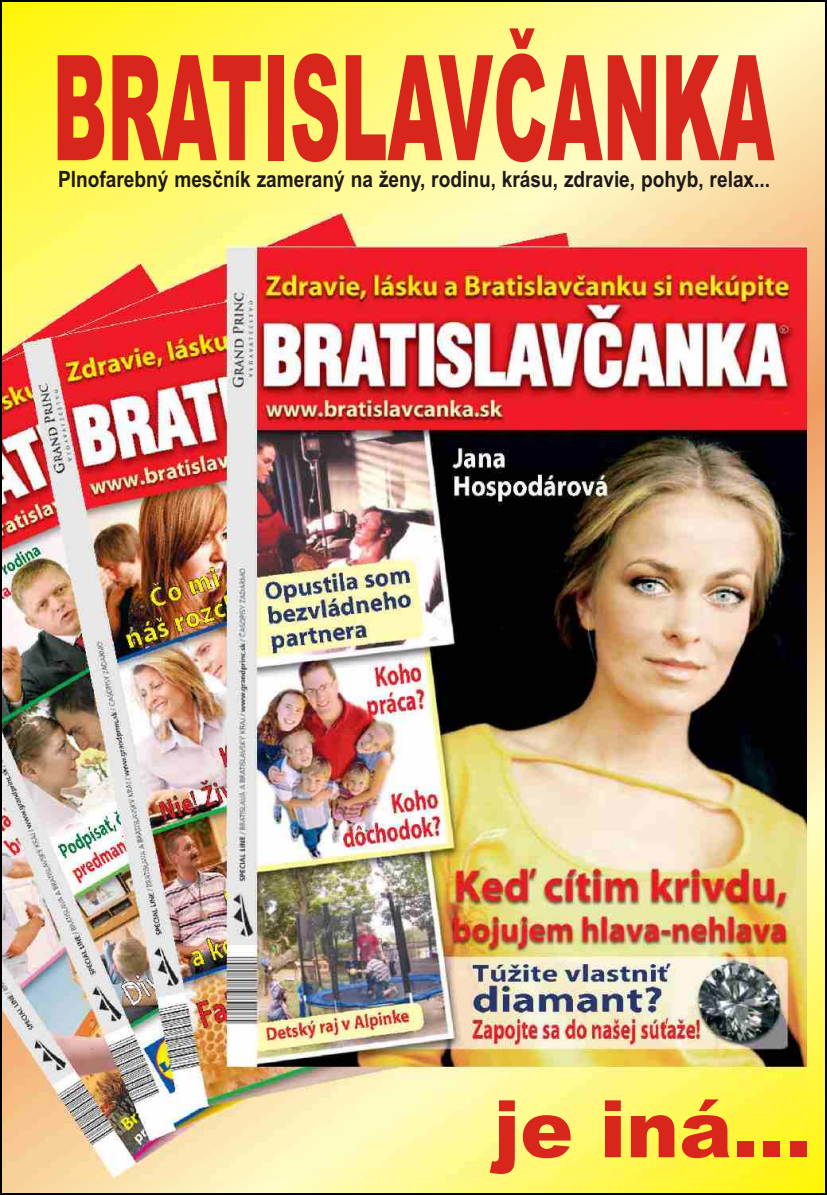
<style>
.page{position:relative;width:827px;height:1195px;background:#fff}
.page>*{position:absolute;margin:0;border:0;box-sizing:border-box;transform-origin:0 0}
.t1{font:900 146.8px "Arial MTCE";color:#d9261c;scale:.48 1}
.t2{font:900 79.4px "Arial MTCE";color:#d9261c}
.t3{font:700 22.4px "Arial";color:#1f1a17;scale:.85 1}
</style>
<div class="page">
<img style="left:0;top:0;width:826px;height:1195px">
<h1 class="t1" style="left:52px;top:55px;width:1505px">BRATISLAVČANKA</h1>
<p class="t3" style="left:58px;top:171px;width:839px">Plnofarebný mesčník zameraný na ženy, rodinu, krásu, zdravie, pohyb, relax...</p>
<h2 class="t2" style="left:493px;top:1100px;width:319px">je iná...</h2>
</div>
